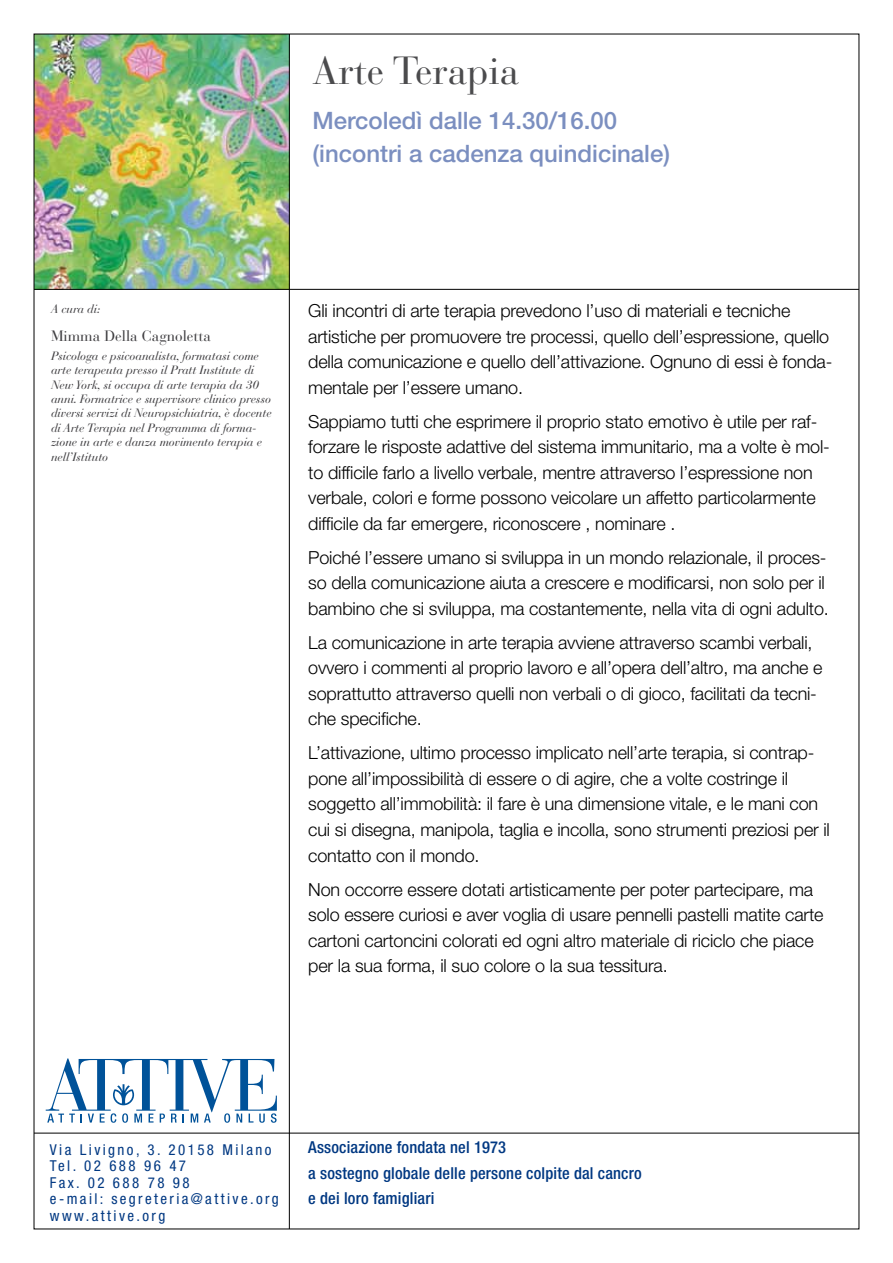
<style>
.page{position:relative;width:893px;height:1263px;background:#fff}
.page>*{position:absolute;margin:0;border:0;box-sizing:border-box;transform-origin:0 0}
.t1{font:39px "Bauer Bodoni Std";color:#4b4b4d}
.t2{font:500 24px/32.4px "Helvetica Neue LT Std";color:#7b8fc0}
.t3{font:300 18px/25.5px "Helvetica Neue LT Std";letter-spacing:-.01em;color:#000}
.t4{font:500 condensed 16.5px/25.5px "Helvetica Neue LT Std";letter-spacing:.01em;color:#003882}
.t5{font:condensed 15px/16.5px "Helvetica Neue LT Std";letter-spacing:.16em;color:#003882}
.t6{font:15px "Bauer Bodoni Std";color:#3e3d40}
.t7{font:italic 12px/14.4px "Bauer Bodoni Std";letter-spacing:-.01em;color:#3e3d40}
</style>
<div class="page">
<svg style="left:46px;top:1058px;width:231px;height:65px"></svg>
<img style="left:36px;top:36px;width:253px;height:253px">
<hr style="left:34px;top:289px;width:825px;height:1px;background:#000">
<hr style="left:34px;top:1133px;width:825px;height:1px;background:#000">
<hr style="left:289px;top:34px;width:1px;height:1195px;background:#000">
<h1 class="t1" style="left:313px;top:47px;width:208px">Arte Terapia</h1>
<h2 class="t2" style="left:313px;top:104px;width:359px">Mercoledì dalle 14.30/16.00 (incontri a cadenza quindicinale)</h2>
<p class="t7" style="left:51px;top:302px;width:51px">A cura di:</p>
<p class="t6" style="left:51px;top:327px;width:162px">Mimma Della Cagnoletta</p>
<p class="t7" style="left:51px;top:348px;width:222px">Psicologa e psicoanalista, formatasi come arte terapeuta presso il Pratt Institute di New York, si occupa di arte terapia da 30 anni. Formatrice e supervisore clinico presso diversi servizi di Neuropsichiatria, è docente di Arte Terapia nel Programma di forma&shy;zione in arte e danza movimento terapia e nell’Istituto</p>
<p class="t3" style="left:308px;top:298px;width:526px">Gli incontri di arte terapia prevedono l’uso di materiali e tecniche artistiche per promuovere tre processi, quello dell’espressione, quello della comunicazione e quello dell’attivazione. Ognuno di essi è fonda&shy;mentale per l’essere umano.</p>
<p class="t3" style="left:308px;top:408px;width:523px">Sappiamo tutti che esprimere il proprio stato emotivo è utile per raf&shy;forzare le risposte adattive del sistema immunitario, ma a volte è mol&shy;to difficile farlo a livello verbale, mentre attraverso l’espressione non verbale, colori e forme possono veicolare un affetto particolarmente difficile da far emergere, riconoscere , nominare .</p>
<p class="t3" style="left:308px;top:544px;width:522px">Poiché l’essere umano si sviluppa in un mondo relazionale, il proces&shy;so della comunicazione aiuta a crescere e modificarsi, non solo per il bambino che si sviluppa, ma costantemente, nella vita di ogni adulto.</p>
<p class="t3" style="left:308px;top:629px;width:516px">La comunicazione in arte terapia avviene attraverso scambi verbali, ovvero i commenti al proprio lavoro e all’opera dell’altro, ma anche e soprattutto attraverso quelli non verbali o di gioco, facilitati da tecni&shy;che specifiche.</p>
<p class="t3" style="left:308px;top:740px;width:523px">L’attivazione, ultimo processo implicato nell’arte terapia, si contrap&shy;pone all’impossibilità di essere o di agire, che a volte costringe il soggetto all’immobilità: il fare è una dimensione vitale, e le mani con cui si disegna, manipola, taglia e incolla, sono strumenti preziosi per il contatto con il mondo.</p>
<p class="t3" style="left:308px;top:876px;width:517px">Non occorre essere dotati artisticamente per poter partecipare, ma solo essere curiosi e aver voglia di usare pennelli pastelli matite carte cartoni cartoncini colorati ed ogni altro materiale di riciclo che piace per la sua forma, il suo colore o la sua tessitura.</p>
<p class="t5" style="left:50px;top:1141px;width:230px">Via Livigno, 3. 20158 Milano<br>Tel. 02 688 96 47<br>Fax. 02 688 78 98<br>e-mail: segreteria@attive.org www.attive.org</p>
<p class="t4" style="left:308px;top:1134px;width:335px">Associazione fondata nel 1973<br>a sostegno globale delle persone colpite dal cancro e dei loro famigliari</p>
</div>
